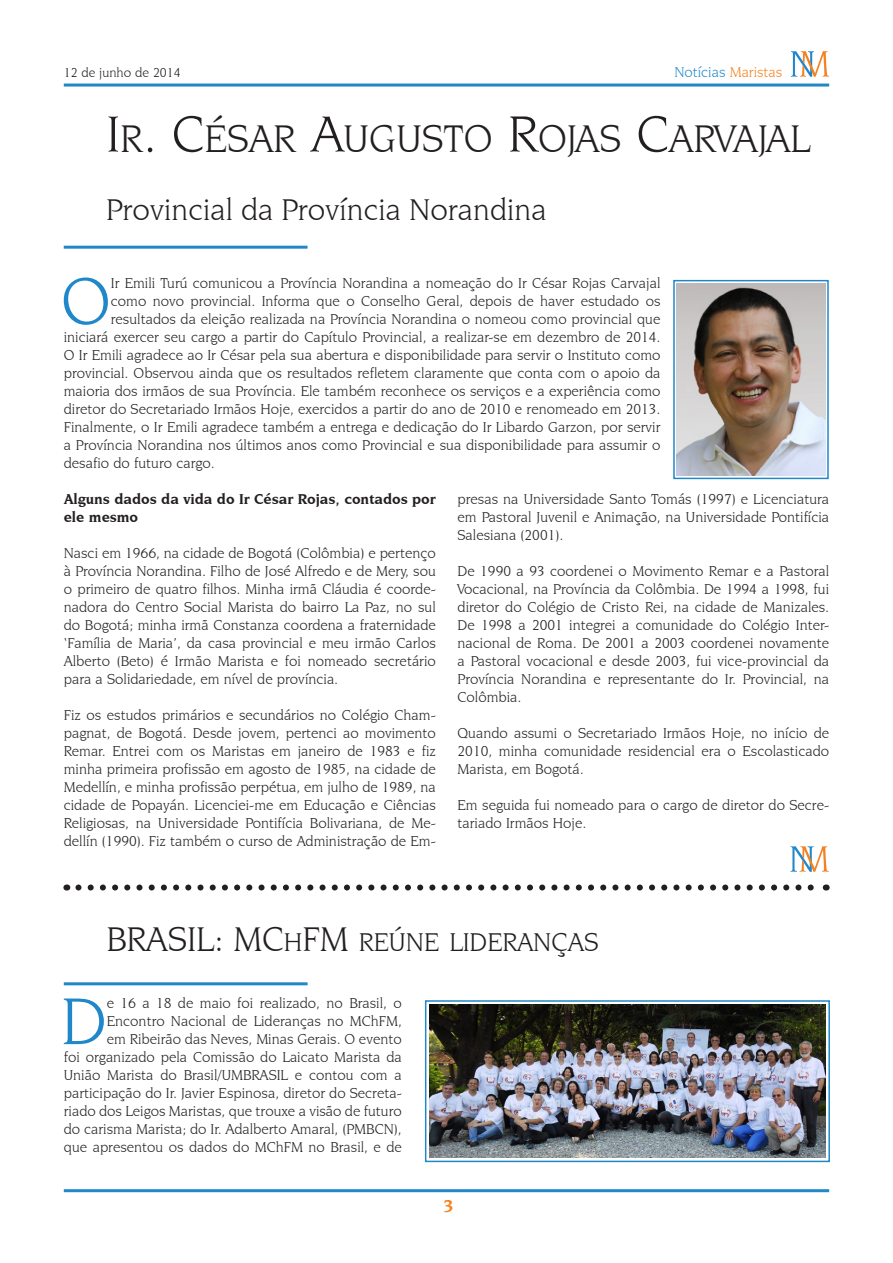
<style>
.page{position:relative;width:893px;height:1263px;background:#fff}
.page>*{position:absolute;margin:0;border:0;box-sizing:border-box;transform-origin:0 0}
.paragrafo4ComMaiuscu{font:70.2px "Novarese IT Cby BT";color:#2088c9}
.Titolo{font:40.5px "Novarese IT Cby BT";color:#231f20}
.Sottotitolo{font:31.5px "Novarese IT Cby BT";color:#231f20}
.Titolo-2{font:27px "Novarese IT Cby BT";color:#231f20}
.Normale{font:700 18px "Novarese IT Cby BT";color:#f58220}
.paragrafo4{font:15px/18px "Novarese IT Cby BT";color:#231f20;text-align:justify}
.paragrafo4ComMaiuscu-2{font:15px/18px "Novarese IT Cby BT";color:#231f20;text-align:right}
.paragrafo4-2{font:700 15px/18px "Novarese IT Cby BT";color:#231f20}
.Normale-2{font:15px "Novarese IT Cby BT";color:#2088c9}
.Normale-3{font:13.5px "Novarese IT Cby BT";color:#231f20}
.s1{color:#f58220}
.s2{font-size:54px}
.s3{font-size:36px}
</style>
<div class="page">
<hr style="left:64px;top:1189px;width:765px;height:3px;background:#2088c9">
<hr style="left:64px;top:84px;width:765px;height:3px;background:#2088c9">
<svg style="left:791px;top:51px;width:38px;height:26px"></svg>
<hr style="left:64px;top:246px;width:244px;height:3px;background:#2088c9">
<img style="left:676px;top:283px;width:149px;height:192px">
<div style="left:673px;top:280px;width:156px;height:199px;border:2px solid #2088c9"></div>
<svg style="left:790px;top:846px;width:39px;height:26px"></svg>
<svg style="left:78px;top:884px;width:736px;height:6px"></svg>
<hr style="left:64px;top:982px;width:244px;height:3px;background:#2088c9">
<img style="left:429px;top:1004px;width:396px;height:154px">
<div style="left:425px;top:1000px;width:405px;height:162px;border:2px solid #2088c9"></div>
<p class="Normale-3" style="left:64px;top:64px;width:118px">12 de junho de 2014</p>
<p class="Normale-2" style="left:674px;top:63px;width:110px">Notícias <span class="s1">Maristas</span></p>
<p class="Titolo" style="left:106px;top:114px;width:705px"><span class="s2">I</span>R<span class="s2">. C</span>ÉSAR <span class="s2">A</span>UGUSTO <span class="s2">R</span>OJAS <span class="s2">C</span>ARVAJAL</p>
<p class="Sottotitolo" style="left:106px;top:191px;width:442px">Provincial da Província Norandina</p>
<p class="paragrafo4ComMaiuscu" style="left:61px;top:259px;width:52px">O</p>
<p class="paragrafo4ComMaiuscu-2" style="left:111px;top:274px;width:551px">Ir Emili Turú comunicou a Província Norandina a nomeação do Ir César Rojas Carvajal</p>
<p class="paragrafo4ComMaiuscu-2" style="left:111px;top:292px;width:551px">como novo provincial. Informa que o Conselho Geral, depois de haver estudado os</p>
<p class="paragrafo4ComMaiuscu-2" style="left:111px;top:310px;width:551px">resultados da eleição realizada na Província Norandina o nomeou como provincial que</p>
<p class="paragrafo4ComMaiuscu-2" style="left:64px;top:328px;width:598px">iniciará exercer seu cargo a partir do Capítulo Provincial, a realizar-se em dezembro de 2014.</p>
<p class="paragrafo4ComMaiuscu-2" style="left:64px;top:346px;width:598px">O Ir Emili agradece ao Ir César pela sua abertura e disponibilidade para servir o Instituto como</p>
<p class="paragrafo4ComMaiuscu-2" style="left:64px;top:364px;width:598px">provincial. Observou ainda que os resultados refletem claramente que conta com o apoio da</p>
<p class="paragrafo4ComMaiuscu-2" style="left:64px;top:382px;width:598px">maioria dos irmãos de sua Província. Ele também reconhece os serviços e a experiência como</p>
<p class="paragrafo4ComMaiuscu-2" style="left:64px;top:400px;width:598px">diretor do Secretariado Irmãos Hoje, exercidos a partir do ano de 2010 e renomeado em 2013.</p>
<p class="paragrafo4ComMaiuscu-2" style="left:64px;top:418px;width:598px">Finalmente, o Ir Emili agradece também a entrega e dedicação do Ir Libardo Garzon, por servir</p>
<p class="paragrafo4ComMaiuscu-2" style="left:64px;top:436px;width:598px">a Província Norandina nos últimos anos como Provincial e sua disponibilidade para assumir o</p>
<p class="paragrafo4ComMaiuscu-2" style="left:64px;top:454px;width:152px">desafio do futuro cargo.</p>
<p class="paragrafo4-2" style="left:64px;top:490px;width:374px">Alguns dados da vida do Ir César Rojas, contados por ele mesmo</p>
<p class="paragrafo4" style="left:64px;top:544px;width:374px">Nasci em 1966, na cidade de Bogotá (Colômbia) e pertenço à Província Norandina. Filho de José Alfredo e de Mery, sou o primeiro de quatro filhos. Minha irmã Cláudia é coorde&shy;nadora do Centro Social Marista do bairro La Paz, no sul do Bogotá; minha irmã Constanza coordena a fraternidade ‘Família de Maria’, da casa provincial e meu irmão Carlos Alberto (Beto) é Irmão Marista e foi nomeado secretário para a Solidariedade, em nível de província.</p>
<p class="paragrafo4" style="left:64px;top:706px;width:374px">Fiz os estudos primários e secundários no Colégio Cham&shy;pagnat, de Bogotá. Desde jovem, pertenci ao movimento Remar. Entrei com os Maristas em janeiro de 1983 e fiz minha primeira profissão em agosto de 1985, na cidade de Medellín, e minha profissão perpétua, em julho de 1989, na cidade de Popayán. Licenciei-me em Educação e Ciências Religiosas, na Universidade Pontifícia Bolivariana, de Me&shy;dellín (1990). Fiz também o curso de Administração de Em-</p>
<p class="paragrafo4" style="left:458px;top:490px;width:373px">presas na Universidade Santo Tomás (1997) e Licenciatura em Pastoral Juvenil e Animação, na Universidade Pontifícia Salesiana (2001).</p>
<p class="paragrafo4" style="left:458px;top:562px;width:373px">De 1990 a 93 coordenei o Movimento Remar e a Pastoral Vocacional, na Província da Colômbia. De 1994 a 1998, fui diretor do Colégio de Cristo Rei, na cidade de Manizales.<br>De 1998 a 2001 integrei a comunidade do Colégio Inter&shy;nacional de Roma. De 2001 a 2003 coordenei novamente a Pastoral vocacional e desde 2003, fui vice-provincial da Província Norandina e representante do Ir. Provincial, na Colômbia.</p>
<p class="paragrafo4" style="left:458px;top:724px;width:373px">Quando assumi o Secretariado Irmãos Hoje, no início de 2010, minha comunidade residencial era o Escolasticado Marista, em Bogotá.</p>
<p class="paragrafo4" style="left:458px;top:796px;width:373px">Em seguida fui nomeado para o cargo de diretor do Secre&shy;tariado Irmãos Hoje.</p>
<p class="Titolo-2" style="left:106px;top:926px;width:494px"><span class="s3">BRASIL: MC</span>H<span class="s3">FM</span> REÚNE LIDERANÇAS</p>
<p class="paragrafo4ComMaiuscu-2" style="left:64px;top:994px;width:340px">e 16 a 18 de maio foi realizado, no Brasil, o Encontro Nacional de Lideranças no MChFM,<br>em Ribeirão das Neves, Minas Gerais. O evento<br>foi organizado pela Comissão do Laicato Marista da União Marista do Brasil/UMBRASIL e contou com a participação do Ir. Javier Espinosa, diretor do Secreta&shy;riado dos Leigos Maristas, que trouxe a visão de futuro do carisma Marista; do Ir. Adalberto Amaral, (PMBCN), que apresentou os dados do MChFM no Brasil, e de</p>
<p class="paragrafo4ComMaiuscu" style="left:61px;top:979px;width:47px">D</p>
<p class="Normale" style="left:443px;top:1195px;width:12px">3</p>
</div>
